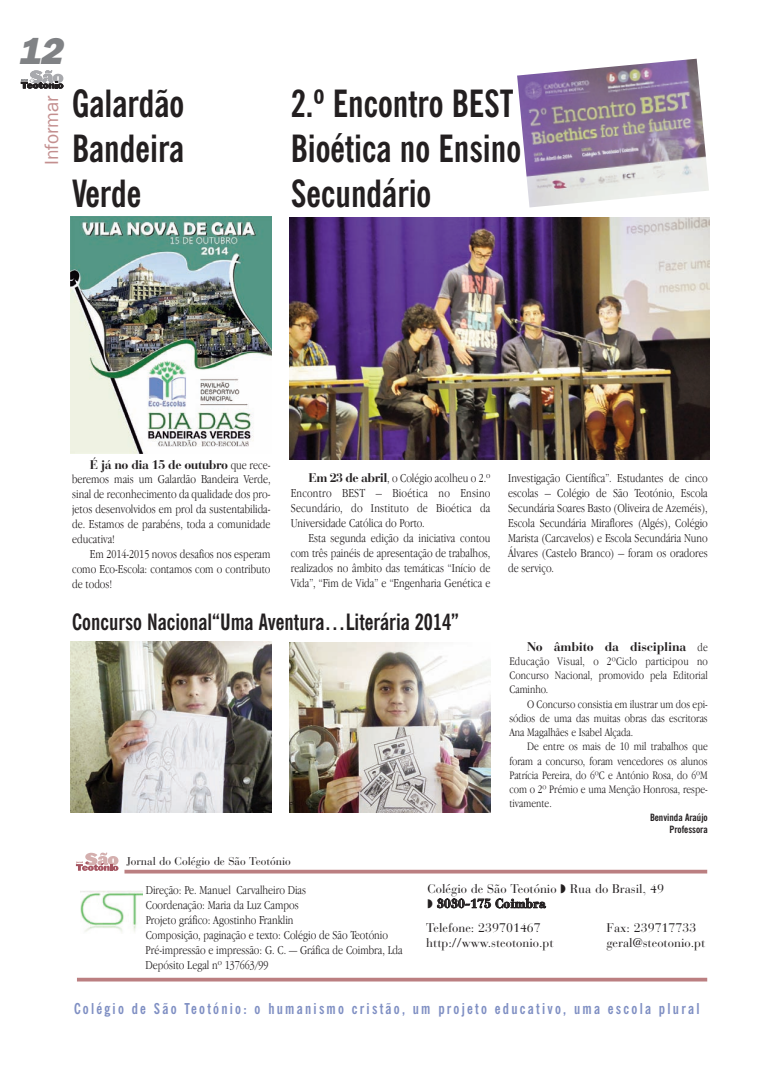
<style>
.page{position:relative;width:780px;height:1088px;background:#fff}
.page>*{position:absolute;margin:0;border:0;box-sizing:border-box;transform-origin:0 0}
.t1{font:700 condensed 37.5px/45px "News Gothic BT";color:#231f20;scale:.94 1}
.t2{font:italic 800 37.5px "Franklin Gothic";color:#808285}
.t3{font:700 condensed 22.5px "News Gothic BT";color:#231f20;scale:.94 1}
.t4{font:19.5px "Franklin Gothic";color:#c38f8f}
.t5{font:700 condensed 15px "News Gothic BT";letter-spacing:.16em;color:#7f8fc3;scale:.94 1}
.t6{font:300 12.5px/15px "Apple Garamond";color:#231f20;text-align:justify}
.t7{font:12.5px "Bauer Bodoni";color:#231f20}
.t8{font:700 12.5px "Bauer Bodoni";letter-spacing:-.015em;color:#231f20}
.t9{font:700 12.5px "Bauer Bodoni";letter-spacing:-.04em;color:#231f20}
.t10{font:300 11.88px/14.2px "Apple Garamond";color:#231f20;text-align:justify}
.t11{font:11.25px "Bauer Bodoni";color:#231f20}
.t12{font:700 condensed 10px/12px "News Gothic BT";color:#231f20;text-align:right}
.s1{font-family:"Apple Garamond";font-weight:300}
.s2{font-family:"Bauer Bodoni";font-weight:700}
.s3{font-family:"Apple Garamond";font-weight:300;font-size:11.88px}
</style>
<div class="page">
<hr style="left:124px;top:870px;width:583px;height:3px;background:#bb7f81">
<hr style="left:77px;top:978px;width:630px;height:3px;background:#bb7f81">
<svg style="left:76px;top:852px;width:42px;height:19px"></svg>
<img style="left:80px;top:891px;width:62px;height:42px">
<svg style="left:21px;top:70px;width:42px;height:19px"></svg>
<img style="left:517px;top:59px;width:192px;height:148px">
<img style="left:290px;top:217px;width:419px;height:243px">
<img style="left:71px;top:216px;width:201px;height:237px">
<img style="left:71px;top:642px;width:201px;height:170px">
<img style="left:289px;top:642px;width:201px;height:171px">
<svg style="left:436px;top:897px;width:110px;height:11px"></svg>
<h1 class="t2" style="left:19px;top:29px;width:45px">12</h1>
<h3 class="t4" style="left:40px;top:165px;width:72px;rotate:-90deg">Informar</h3>
<h1 class="t1" style="left:72px;top:84px;width:121px;text-align:justify">Galardão Bandeira Verde</h1>
<h1 class="t1" style="left:291px;top:84px;width:246px">2.º Encontro BEST<br>Bioética no Ensino<br>Secundário</h1>
<p class="t9" style="left:90px;top:460px;width:182px">É já no dia 15 de outubro <span class="s1">que rece-</span></p>
<p class="t6" style="left:72px;top:473px;width:200px">beremos mais um Galardão Bandeira Verde, sinal de reconhecimento da qualidade dos pro&shy;jetos desenvolvidos em prol da sustentabilida&shy;de. Estamos de parabéns, toda a comunidade educativa!</p>
<p class="t6" style="left:72px;top:548px;width:200px;text-indent:18px">Em 2014-2015 novos desafios nos esperam como Eco-Escola: contamos com o contributo de todos!</p>
<p class="t6" style="left:291px;top:472px;width:201px;text-indent:18px"><span class="s2">Em 23 de abril</span>, o Colégio acolheu o 2.º Encontro BEST – Bioética no Ensino Secundário, do Instituto de Bioética da Universidade Católica do Porto.</p>
<p class="t6" style="left:291px;top:531px;width:201px;text-indent:18px">Esta segunda edição da iniciativa contou com três painéis de apresentação de trabalhos, realizados no âmbito das temáticas “Início de Vida”, “Fim de Vida” e “Engenharia Genética e</p>
<p class="t6" style="left:508px;top:471px;width:201px">Investigação Científica”. Estudantes de cinco escolas – Colégio de São Teotónio, Escola Secundária Soares Basto (Oliveira de Azeméis), Escola Secundária Miraflores (Algés), Colégio Marista (Carcavelos) e Escola Secundária Nuno Álvares (Castelo Branco) – foram os oradores de serviço.</p>
<h2 class="t3" style="left:72px;top:613px;width:413px">Concurso Nacional“Uma Aventura…Literária 2014”</h2>
<p class="t11" style="left:126px;top:857px;width:166px">Jornal do Colégio de São Teotónio</p>
<p class="t8" style="left:527px;top:642px;width:182px">No âmbito da disciplina <span class="s3">de</span></p>
<p class="t10" style="left:509px;top:655px;width:200px">Educação Visual, o 2ºCiclo participou no Concurso Nacional, promovido pela Editorial Caminho.</p>
<p class="t10" style="left:509px;top:698px;width:200px;text-indent:18px">O Concurso consistia em ilustrar um dos epi&shy;sódios de uma das muitas obras das escritoras Ana Magalhães e Isabel Alçada.</p>
<p class="t10" style="left:509px;top:740px;width:200px;text-indent:18px">De entre os mais de 10 mil trabalhos que foram a concurso, foram vencedores os alunos Patrícia Pereira, do 6ºC e António Rosa, do 6ºM com o 2º Prémio e uma Menção Honrosa, respe&shy;tivamente.</p>
<p class="t12" style="left:650px;top:812px;width:59px">Benvinda Araújo<br>Professora</p>
<p class="t6" style="left:146px;top:883px;width:258px;text-align:left">Direção: Pe. Manuel Carvalheiro Dias<br>Coordenação: Maria da Luz Campos<br>Projeto gráfico: Agostinho Franklin<br>Composição, paginação e texto: Colégio de São Teotónio Pré-impressão e impressão: G. C. — Gráfica de Coimbra, Lda Depósito Legal nº 137663/99</p>
<p class="t7" style="left:427px;top:884px;width:238px">Colégio de São Teotónio Rua do Brasil, 49</p>
<p class="t8" style="left:437px;top:899px;width:110px">3030-175 Coimbra</p>
<p class="t7" style="left:426px;top:923px;width:116px">Telefone: 239701467</p>
<p class="t7" style="left:606px;top:923px;width:91px">Fax: 239717733</p>
<p class="t7" style="left:426px;top:938px;width:129px">http://www.steotonio.pt</p>
<p class="t7" style="left:606px;top:938px;width:100px">geral@steotonio.pt</p>
<p class="t5" style="left:74px;top:1003px;width:667px">Colégio de São Teotónio: o humanismo cristão, um projeto educativo, uma escola plural</p>
</div>
